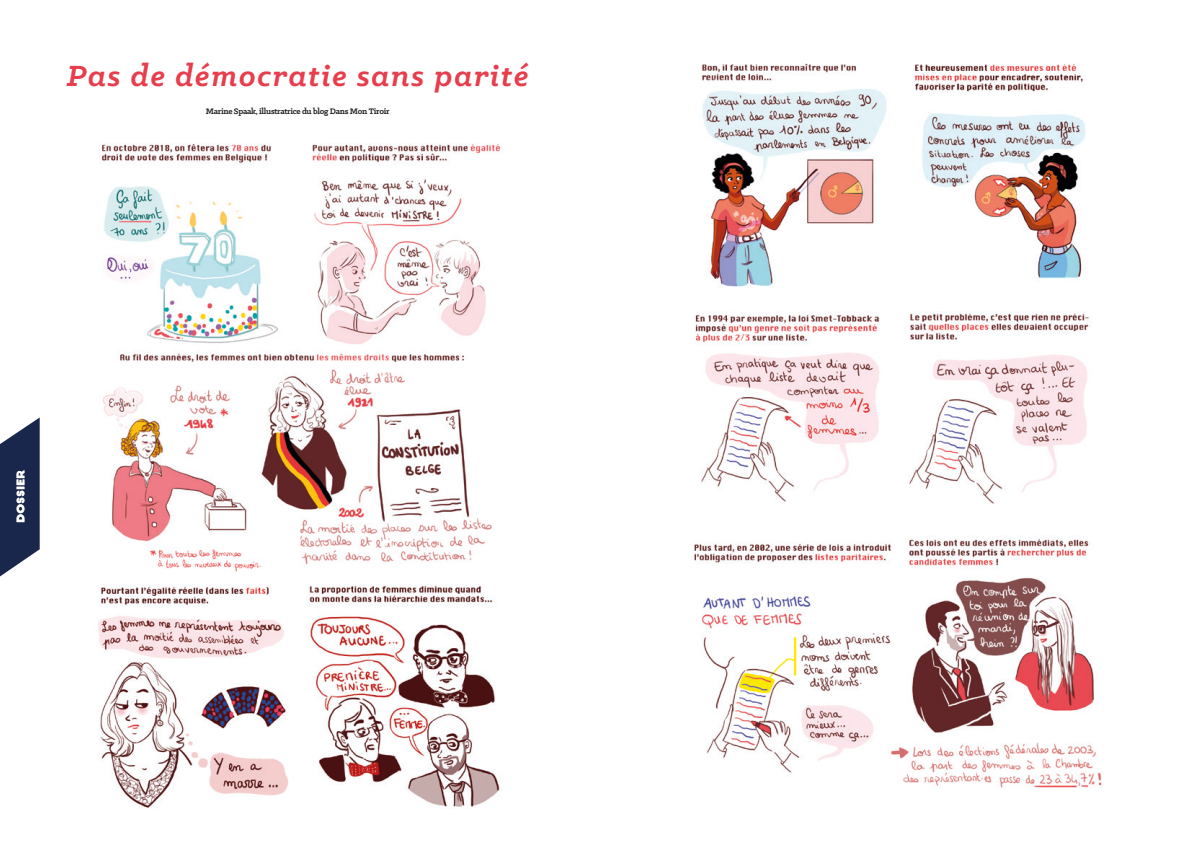
<style>
.page{position:relative;width:1191px;height:842px;background:#fff}
.page>*{position:absolute;margin:0;border:0;box-sizing:border-box;transform-origin:0 0}
.t1{font:italic 700 33px "Klinic Slab";letter-spacing:.05em;color:#e73d4c}
.t2{font:10.2px "Big John";letter-spacing:-.03em;color:#fff;scale:1.18 1}
.t3{font:700 9px "Klinic Slab";letter-spacing:-.03em;color:#1d1d1b}
</style>
<div class="page">
<img style="left:101px;top:143px;width:400px;height:429px">
<img style="left:98px;top:585px;width:402px;height:223px">
<img style="left:701px;top:63px;width:385px;height:224px">
<img style="left:695px;top:313px;width:394px;height:190px">
<img style="left:694px;top:538px;width:408px;height:250px">
<svg style="left:0;top:417px;width:40px;height:159px"></svg>
<p class="t1" style="left:67px;top:54px;width:463px">Pas de démocratie sans parité</p>
<p class="t3" style="left:206px;top:106px;width:185px">Marine Spaak, illustratrice du blog Dans Mon Tiroir</p>
<p class="t2" style="left:16px;top:522px;width:46px;rotate:-90deg">DOSSIER</p>
</div>
